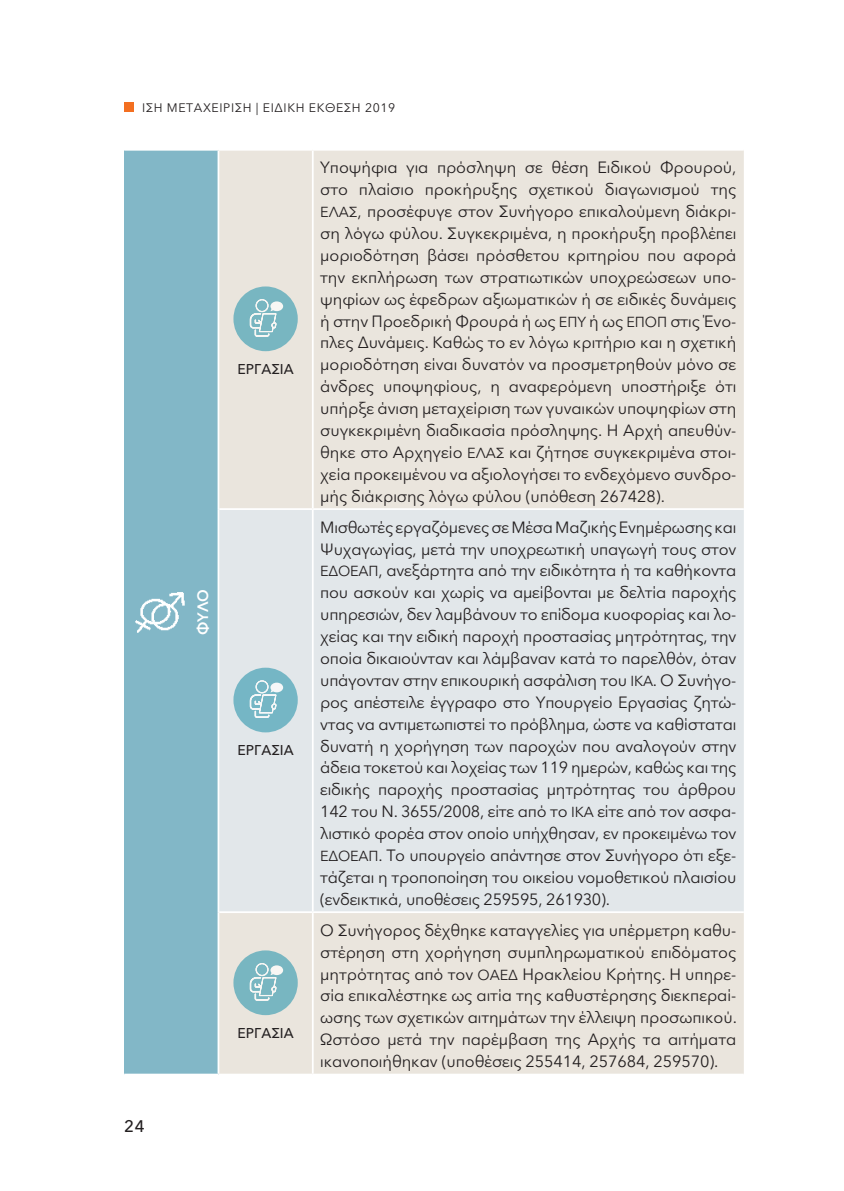
<style>
.page{position:relative;width:844px;height:1191px;background:#fff}
.page>*{position:absolute;margin:0;border:0;box-sizing:border-box;transform-origin:0 0}
.t1{font:500 16.62px "Avenir Next LT Pro";color:#231f20}
.t2{font:16.1px/21.9px "Avenir Next LT Pro";letter-spacing:-.005em;color:#231f20;text-align:justify}
.t3{font:600 14.88px "Avenir Next LT Pro";color:#fff}
.t4{font:500 14.17px "Avenir Next LT Pro";color:#231f20}
.t5{font:12.25px "Avenir Next LT Pro";letter-spacing:.05em;color:#231f20}
.s1{font-size:14.35px}
</style>
<div class="page">
<div style="left:124px;top:102px;width:10px;height:10px;background:#f36f21"></div>
<div style="left:124px;top:150px;width:94px;height:924px;background:#82b7c7"></div>
<div style="left:219px;top:151px;width:524px;height:922px;background:#eae5dd"></div>
<div style="left:219px;top:510px;width:524px;height:401px;background:#e2e7ea"></div>
<hr style="left:217px;top:151px;width:2px;height:358px;background:#fff">
<hr style="left:312px;top:151px;width:1px;height:357px;background:#fff">
<hr style="left:217px;top:509px;width:2px;height:403px;background:#fff">
<hr style="left:312px;top:510px;width:1px;height:401px;background:#fff">
<hr style="left:217px;top:912px;width:2px;height:161px;background:#fff">
<hr style="left:312px;top:913px;width:1px;height:160px;background:#fff">
<hr style="left:124px;top:149px;width:94px;height:2px;background:#fff">
<hr style="left:219px;top:508px;width:94px;height:2px;background:#fff">
<hr style="left:313px;top:508px;width:430px;height:2px;background:#fff">
<hr style="left:219px;top:911px;width:94px;height:2px;background:#fff">
<hr style="left:313px;top:911px;width:430px;height:2px;background:#fff">
<hr style="left:124px;top:1073px;width:94px;height:2px;background:#fff">
<img style="left:135px;top:592px;width:50px;height:41px">
<div style="left:233px;top:286px;width:65px;height:65px;background:#78b6c1;border-radius:50%"></div>
<div style="left:255px;top:299px;width:13px;height:13px;border:1px solid #fff;border-radius:50%"></div>
<div style="left:256px;top:299px;width:12px;height:13px;border:1px solid #fff;border-radius:50%"></div>
<svg style="left:249px;top:301px;width:34px;height:36px"></svg>
<div style="left:233px;top:667px;width:65px;height:65px;background:#75b6c5;border-radius:50%"></div>
<div style="left:255px;top:680px;width:13px;height:13px;border:1px solid #fff;border-radius:50%"></div>
<div style="left:256px;top:680px;width:12px;height:13px;border:1px solid #fff;border-radius:50%"></div>
<svg style="left:249px;top:682px;width:34px;height:36px"></svg>
<div style="left:233px;top:950px;width:65px;height:65px;background:#78b6c1;border-radius:50%"></div>
<div style="left:255px;top:963px;width:13px;height:13px;border:1px solid #fff;border-radius:50%"></div>
<div style="left:256px;top:963px;width:12px;height:12px;border:1px solid #fff;border-radius:50%"></div>
<svg style="left:249px;top:965px;width:34px;height:36px"></svg>
<p class="t5" style="left:142px;top:97px;width:255px">IΣΗ ΜΕΤΑΧΕΙΡΙΣΗ | ΕΙΔΙΚΗ ΕΚΘΕΣΗ 2019</p>
<p class="t1" style="left:124px;top:1112px;width:22px">24</p>
<p class="t3" style="left:190px;top:635px;width:48px;rotate:-90deg">ΦΥΛΟ</p>
<p class="t4" style="left:237px;top:357px;width:56px">Εργασία</p>
<p class="t4" style="left:237px;top:738px;width:56px">Εργασία</p>
<p class="t4" style="left:237px;top:1020px;width:56px">Εργασία</p>
<p class="t2" style="left:320px;top:156px;width:417px">Υποψήφια για πρόσληψη σε θέση Ειδικού Φρουρού, στο πλαίσιο προκήρυξης σχετικού διαγωνισμού της <span class="s1">ΕΛΑΣ</span>, προσέφυγε στον Συνήγορο επικαλούμενη διάκρι&shy;ση λόγω φύλου. Συγκεκριμένα, η προκήρυξη προβλέπει μοριοδότηση βάσει πρόσθετου κριτηρίου που αφορά την εκπλήρωση των στρατιωτικών υποχρεώσεων υπο&shy;ψηφίων ως έφεδρων αξιωματικών ή σε ειδικές δυνάμεις ή στην Προεδρική Φρουρά ή ως <span class="s1">ΕΠΥ</span> ή ως <span class="s1">ΕΠΟΠ</span> στις Ένο&shy;πλες Δυνάμεις. Καθώς το εν λόγω κριτήριο και η σχετική μοριοδότηση είναι δυνατόν να προσμετρηθούν μόνο σε άνδρες υποψηφίους, η αναφερόμενη υποστήριξε ότι υπήρξε άνιση μεταχείριση των γυναικών υποψηφίων στη συγκεκριμένη διαδικασία πρόσληψης. Η Αρχή απευθύν&shy;θηκε στο Αρχηγείο <span class="s1">ΕΛΑΣ</span> και ζήτησε συγκεκριμένα στοι&shy;χεία προκειμένου να αξιολογήσει το ενδεχόμενο συνδρο&shy;μής διάκρισης λόγω φύλου (υπόθεση 267428).</p>
<p class="t2" style="left:320px;top:515px;width:417px">Μισθωτές εργαζόμενες σε Μέσα Μαζικής Ενημέρωσης και Ψυχαγωγίας, μετά την υποχρεωτική υπαγωγή τους στον <span class="s1">ΕΔΟΕΑΠ</span>, ανεξάρτητα από την ειδικότητα ή τα καθήκοντα που ασκούν και χωρίς να αμείβονται με δελτία παροχής υπηρεσιών, δεν λαμβάνουν το επίδομα κυοφορίας και λο&shy;χείας και την ειδική παροχή προστασίας μητρότητας, την οποία δικαιούνταν και λάμβαναν κατά το παρελθόν, όταν υπάγονταν στην επικουρική ασφάλιση του <span class="s1">ΙΚΑ</span>. Ο Συνήγο&shy;ρος απέστειλε έγγραφο στο Υπουργείο Εργασίας ζητώ&shy;ντας να αντιμετωπιστεί το πρόβλημα, ώστε να καθίσταται δυνατή η χορήγηση των παροχών που αναλογούν στην άδεια τοκετού και λοχείας των 119 ημερών, καθώς και της ειδικής παροχής προστασίας μητρότητας του άρθρου 142 του Ν. 3655/2008, είτε από το <span class="s1">ΙΚΑ</span> είτε από τον ασφα&shy;λιστικό φορέα στον οποίο υπήχθησαν, εν προκειμένω τον <span class="s1">ΕΔΟΕΑΠ</span>. Το υπουργείο απάντησε στον Συνήγορο ότι εξε&shy;τάζεται η τροποποίηση του οικείου νομοθετικού πλαισίου (ενδεικτικά, υποθέσεις 259595, 261930).</p>
<p class="t2" style="left:320px;top:918px;width:418px">Ο Συνήγορος δέχθηκε καταγγελίες για υπέρμετρη καθυ&shy;στέρηση στη χορήγηση συμπληρωματικού επιδόματος μητρότητας από τον <span class="s1">ΟΑΕΔ</span> Ηρακλείου Κρήτης. Η υπηρε&shy;σία επικαλέστηκε ως αιτία της καθυστέρησης διεκπεραί&shy;ωσης των σχετικών αιτημάτων την έλλειψη προσωπικού.<br>Ωστόσο μετά την παρέμβαση της Αρχής τα αιτήματα ικανοποιήθηκαν (υποθέσεις 255414, 257684, 259570).</p>
</div>
